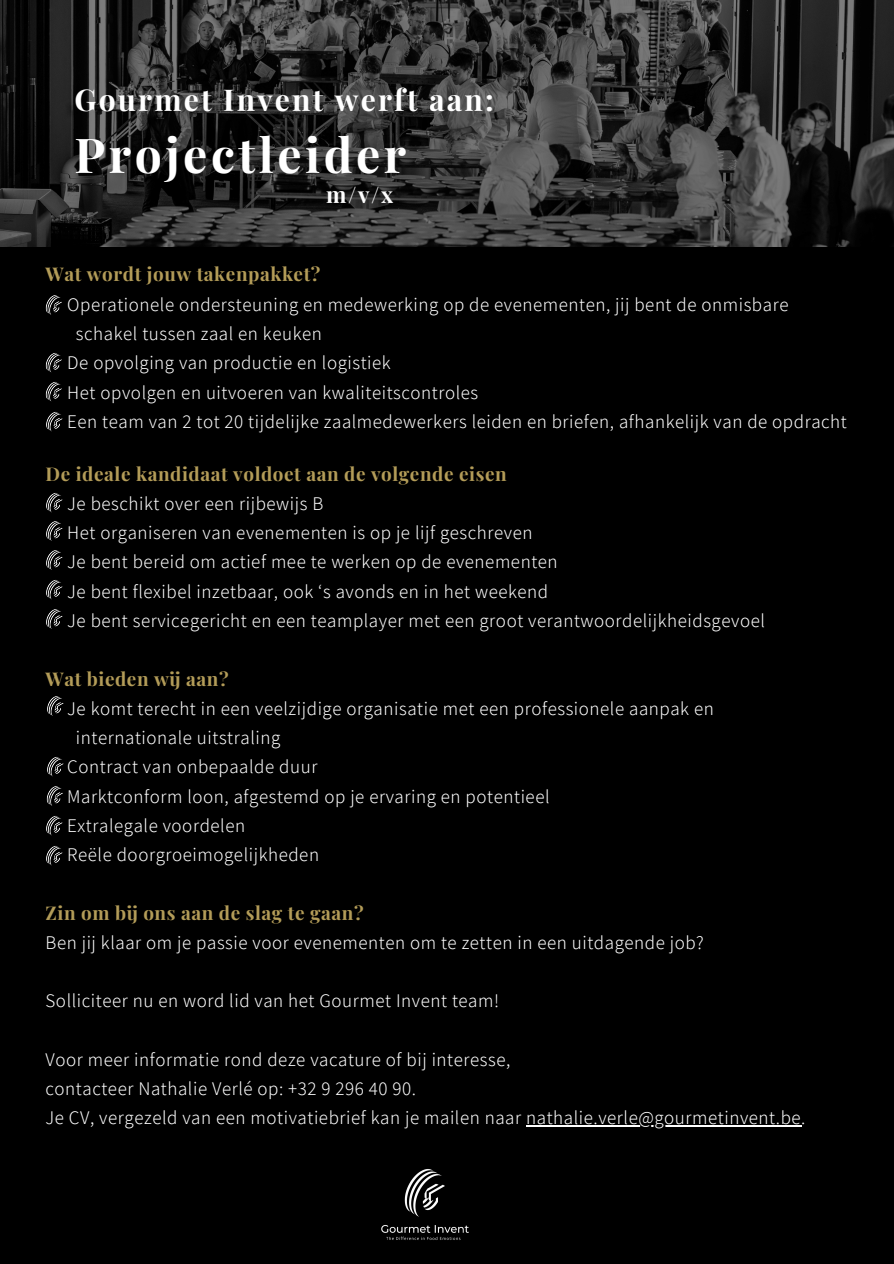
<style>
.page{position:relative;width:894px;height:1264px;background:#fff}
.page>*{position:absolute;margin:0;border:0;box-sizing:border-box;transform-origin:0 0}
.t1{font:700 48px "Playfair Display";letter-spacing:.075em;color:#fff}
.t2{font:700 30px "Playfair Display";letter-spacing:.075em;color:#fff}
.t3{font:700 22.5px "Playfair Display";color:#fff}
.t4{font:300 18.9px "Assistant";letter-spacing:.03em;color:#fff}
.t5{font:700 18.9px "Playfair Display";letter-spacing:.03em;color:#b39c58}
</style>
<div class="page">
<div style="left:0;top:0;width:893px;height:1263px;background:#000"></div>
<img style="left:0;top:0;width:893px;height:246px">
<hr style="left:526px;top:1125px;width:275px;height:1px;background:#fff">
<img style="left:381px;top:1169px;width:88px;height:71px">
<img style="left:45px;top:295px;width:17px;height:20px">
<img style="left:46px;top:412px;width:17px;height:20px">
<img style="left:45px;top:353px;width:17px;height:20px">
<img style="left:45px;top:382px;width:17px;height:20px">
<img style="left:46px;top:493px;width:17px;height:20px">
<img style="left:46px;top:521px;width:17px;height:20px">
<img style="left:46px;top:550px;width:17px;height:20px">
<img style="left:46px;top:580px;width:17px;height:20px">
<img style="left:46px;top:609px;width:17px;height:20px">
<img style="left:47px;top:696px;width:17px;height:20px">
<img style="left:47px;top:757px;width:17px;height:20px">
<img style="left:46px;top:786px;width:17px;height:20px">
<img style="left:46px;top:816px;width:17px;height:20px">
<img style="left:46px;top:846px;width:17px;height:20px">
<p class="t2" style="left:74px;top:79px;width:421px">Gourmet Invent werft aan:</p>
<p class="t1" style="left:74px;top:121px;width:333px">Projectleider</p>
<p class="t3" style="left:326px;top:179px;width:69px">m/v/x</p>
<p class="t5" style="left:46px;top:261px;width:276px">Wat wordt jouw takenpakket?</p>
<h1 class="t4" style="left:67px;top:291px;width:722px">Operationele ondersteuning en medewerking op de evenementen, jij bent de onmisbare</h1>
<h2 class="t4" style="left:76px;top:321px;width:247px">schakel tussen zaal en keuken</h2>
<p class="t4" style="left:67px;top:350px;width:325px">De opvolging van productie en logistiek</p>
<p class="t4" style="left:67px;top:379px;width:412px">Het opvolgen en uitvoeren van kwaliteitscontroles</p>
<p class="t4" style="left:67px;top:408px;width:780px">Een team van 2 tot 20 tijdelijke zaalmedewerkers leiden en briefen, afhankelijk van de opdracht</p>
<p class="t5" style="left:46px;top:460px;width:462px">De ideale kandidaat voldoet aan de volgende eisen</p>
<p class="t4" style="left:67px;top:490px;width:257px">Je beschikt over een rijbewijs B</p>
<p class="t4" style="left:67px;top:520px;width:466px">Het organiseren van evenementen is op je lijf geschreven</p>
<p class="t4" style="left:67px;top:549px;width:492px">Je bent bereid om actief mee te werken op de evenementen</p>
<p class="t4" style="left:67px;top:578px;width:482px">Je bent flexibel inzetbaar, ook ‘s avonds en in het weekend</p>
<p class="t4" style="left:67px;top:607px;width:699px">Je bent servicegericht en een teamplayer met een groot verantwoordelijkheidsgevoel</p>
<p class="t5" style="left:46px;top:665px;width:185px">Wat bieden wij aan?</p>
<p class="t4" style="left:67px;top:695px;width:648px">Je komt terecht in een veelzijdige organisatie met een professionele aanpak en</p>
<p class="t4" style="left:76px;top:724px;width:206px">internationale uitstraling</p>
<p class="t4" style="left:67px;top:754px;width:251px">Contract van onbepaalde duur</p>
<p class="t4" style="left:67px;top:783px;width:483px">Marktconform loon, afgestemd op je ervaring en potentieel</p>
<p class="t4" style="left:67px;top:812px;width:179px">Extralegale voordelen</p>
<p class="t4" style="left:67px;top:841px;width:253px">Reële doorgroeimogelijkheden</p>
<p class="t5" style="left:46px;top:899px;width:319px">Zin om bij ons aan de slag te gaan?</p>
<p class="t4" style="left:46px;top:929px;width:659px">Ben jij klaar om je passie voor evenementen om te zetten in een uitdagende job?</p>
<p class="t4" style="left:46px;top:988px;width:455px">Solliciteer nu en word lid van het Gourmet Invent team!</p>
<p class="t4" style="left:46px;top:1046px;width:466px">Voor meer informatie rond deze vacature of bij interesse,</p>
<p class="t4" style="left:46px;top:1075px;width:372px">contacteer Nathalie Verlé op: +32 9 296 40 90.</p>
<p class="t4" style="left:46px;top:1105px;width:761px">Je CV, vergezeld van een motivatiebrief kan je mailen naar nathalie.verle@gourmetinvent.be.</p>
</div>
